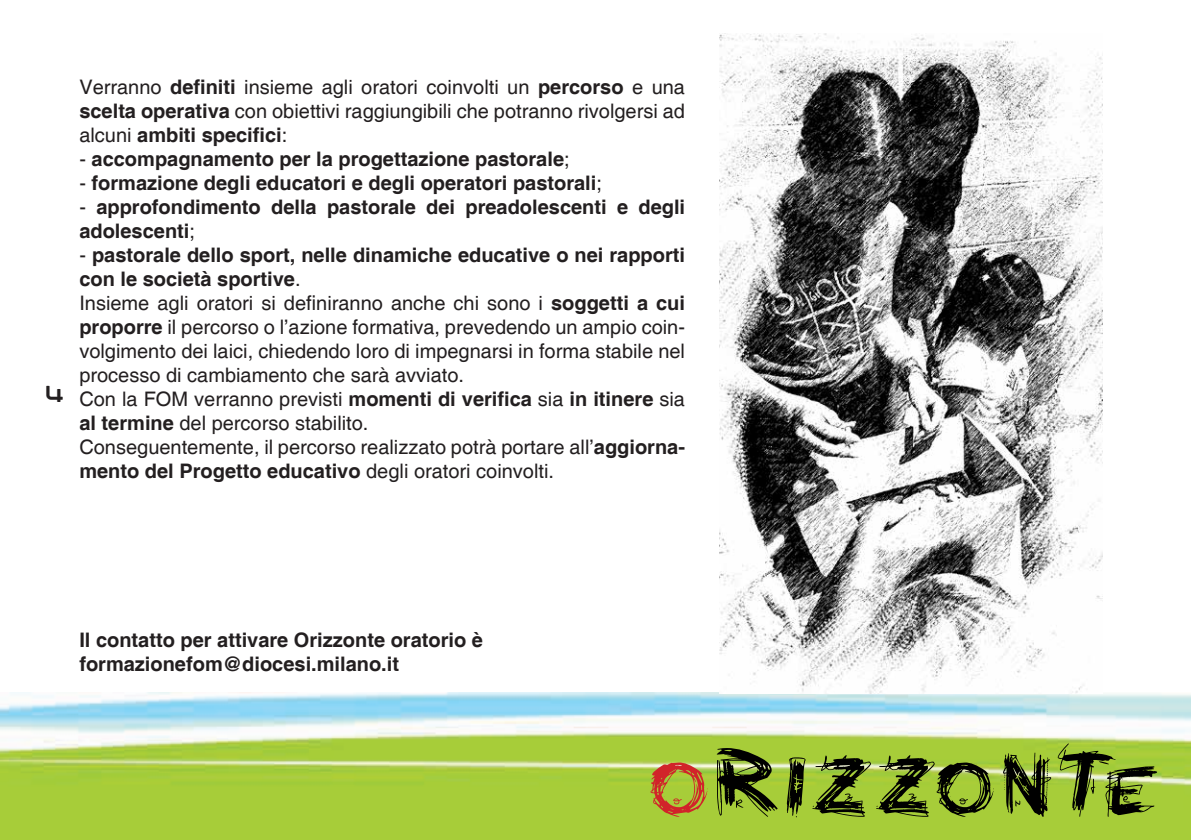
<style>
.page{position:relative;width:1191px;height:840px;background:#fff}
.page>*{position:absolute;margin:0;border:0;box-sizing:border-box;transform-origin:0 0}
.t1{font:120px "Minus";color:#000}
.t2{font:24px "Mobyregular";color:#231f20}
.t3{font:20px/24px "Helvetica";color:#231f20;text-align:justify}
.t4{font:700 20px/24px "Helvetica";color:#231f20}
.s1{font-weight:700}
.s2{font-weight:400}
.s3{color:#d1232a}
</style>
<div class="page">
<img style="left:0;top:692px;width:1191px;height:147px">
<img style="left:719px;top:33px;width:383px;height:660px">
<p class="t2" style="left:43px;top:378px;width:24px">4</p>
<p class="t3" style="left:79px;top:76px;width:607px">Verranno <span class="s1">definiti</span> insieme agli oratori coinvolti un <span class="s1">percorso</span> e una <span class="s1">scelta operativa</span> con obiettivi raggiungibili che potranno rivolgersi ad alcuni <span class="s1">ambiti specifici</span>:</p>
<p class="t4" style="left:79px;top:148px;width:492px"><span class="s2">-</span> accompagnamento per la progettazione pastorale<span class="s2">;</span></p>
<p class="t4" style="left:79px;top:172px;width:524px"><span class="s2">-</span> formazione degli educatori e degli operatori pastorali<span class="s2">;</span></p>
<p class="t4" style="left:79px;top:196px;width:607px"><span class="s2">-</span> approfondimento della pastorale dei preadolescenti e degli adolescenti<span class="s2">;</span></p>
<p class="t3" style="left:79px;top:244px;width:607px;text-align:left">- <span class="s1">pastorale dello sport, nelle dinamiche educative o nei rapporti con le società sportive</span>.<br>Insieme agli oratori si definiranno anche chi sono i <span class="s1">soggetti a cui proporre</span> il percorso o l’azione formativa, prevedendo un ampio coin&shy;volgimento dei laici, chiedendo loro di impegnarsi in forma stabile nel processo di cambiamento che sarà avviato.<br>Con la FOM verranno previsti <span class="s1">momenti di verifica</span> sia <span class="s1">in itinere</span> sia <span class="s1">al termine</span> del percorso stabilito.<br>Conseguentemente, il percorso realizzato potrà portare all’<span class="s1">aggiorna&shy;mento del Progetto educativo</span> degli oratori coinvolti.</p>
<p class="t4" style="left:79px;top:628px;width:405px">Il contatto per attivare Orizzonte oratorio è formazionefom@diocesi.milano.it</p>
<h1 class="t1" style="left:650px;top:707px;width:512px"><span class="s3">O</span>RIZZONTE</h1>
</div>
